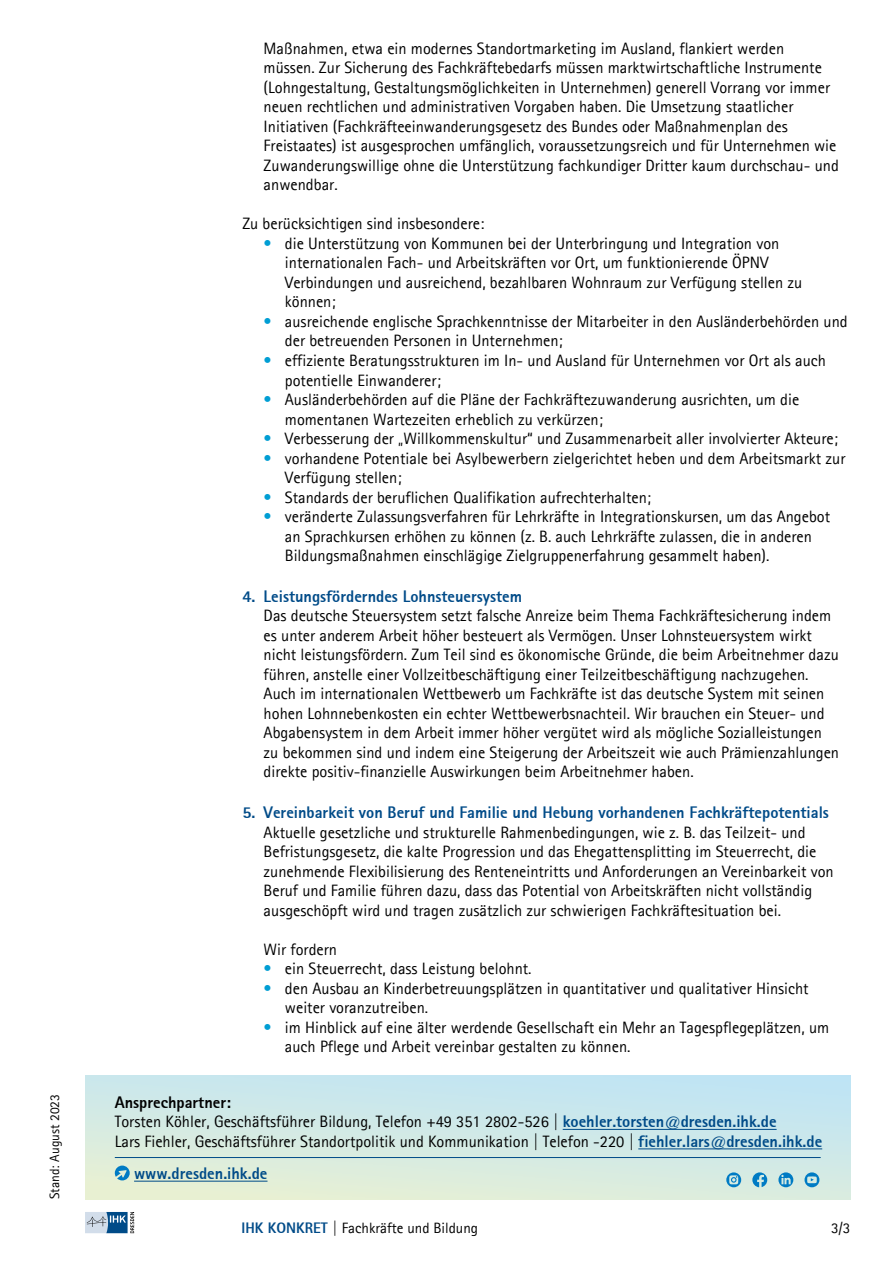
<style>
.page{position:relative;width:893px;height:1263px;background:#fff}
.page>*{position:absolute;margin:0;border:0;box-sizing:border-box;transform-origin:0 0}
.p_-_Fließtext_in_2_Spalte_mit_Einzug{font:16.5px/19.5px "Agfa Rotis Sans Serif";color:#000}
.t1{font:800 16.5px "Agfa Rotis Sans Serif";color:#004b88}
.p_-_Fließtext_in_2_Spalte_ohne_Einzug{font:16.5px "Agfa Rotis Sans Serif";color:#000}
.t2{font:15px "Agfa Rotis Sans Serif";color:#000}
.t3{font:13.5px "Agfa Rotis Sans Serif";color:#000}
.s1{color:#009ed4}
.s2{font-weight:800}
.s3{font-weight:800;color:#004b88}
</style>
<div class="page">
<svg style="left:85px;top:1212px;width:49px;height:21px"></svg>
<div style="left:85px;top:1076px;width:765px;height:123px;background:linear-gradient(to bottom,#c2e5f2,#e1eed8)"></div>
<hr style="left:563px;top:1129px;width:214px;height:1px;background:#004b88">
<hr style="left:638px;top:1148px;width:184px;height:1px;background:#004b88">
<hr style="left:134px;top:1181px;width:133px;height:1px;background:#004b88">
<svg style="left:115px;top:1165px;width:15px;height:15px"></svg>
<hr style="left:115px;top:1157px;width:706px;height:1px;background:#004b88">
<svg style="left:804px;top:1172px;width:15px;height:15px"></svg>
<svg style="left:726px;top:1172px;width:15px;height:15px"></svg>
<svg style="left:778px;top:1172px;width:15px;height:15px"></svg>
<svg style="left:752px;top:1172px;width:15px;height:15px"></svg>
<p class="p_-_Fließtext_in_2_Spalte_mit_Einzug" style="left:264px;top:38px;width:577px">Maßnahmen, etwa ein modernes Standortmarketing im Ausland, flankiert werden müssen. Zur Sicherung des Fachkräftebedarfs müssen marktwirtschaftliche Instrumente (Lohngestaltung, Gestaltungsmöglichkeiten in Unternehmen) generell Vorrang vor immer neuen rechtlichen und administrativen Vorgaben haben. Die Umsetzung staatlicher Initiativen (Fachkräfteeinwanderungsgesetz des Bundes oder Maßnahmenplan des Freistaates) ist ausgesprochen umfänglich, voraussetzungsreich und für Unternehmen wie Zuwanderungswillige ohne die Unterstützung fachkundiger Dritter kaum durchschau- und anwendbar.</p>
<p class="p_-_Fließtext_in_2_Spalte_ohne_Einzug" style="left:242px;top:214px;width:243px">Zu berücksichtigen sind insbesondere:</p>
<p class="p_-_Fließtext_in_2_Spalte_mit_Einzug" style="left:285px;top:233px;width:519px;text-indent:-21px"><span class="s1">•</span> die Unterstützung von Kommunen bei der Unterbringung und Integration von internationalen Fach- und Arbeitskräften vor Ort, um funktionierende ÖPNV Verbindungen und ausreichend, bezahlbaren Wohnraum zur Verfügung stellen zu können;</p>
<p class="p_-_Fließtext_in_2_Spalte_mit_Einzug" style="left:285px;top:311px;width:564px;text-indent:-21px"><span class="s1">•</span> ausreichende englische Sprachkenntnisse der Mitarbeiter in den Ausländerbehörden und der betreuenden Personen in Unternehmen;</p>
<p class="p_-_Fließtext_in_2_Spalte_mit_Einzug" style="left:285px;top:350px;width:543px;text-indent:-21px"><span class="s1">•</span> effiziente Beratungsstrukturen im In- und Ausland für Unternehmen vor Ort als auch potentielle Einwanderer;</p>
<p class="p_-_Fließtext_in_2_Spalte_mit_Einzug" style="left:285px;top:389px;width:516px;text-indent:-21px"><span class="s1">•</span> Ausländerbehörden auf die Pläne der Fachkräftezuwanderung ausrichten, um die momentanen Wartezeiten erheblich zu verkürzen;</p>
<p class="p_-_Fließtext_in_2_Spalte_mit_Einzug" style="left:264px;top:428px;width:576px"><span class="s1">•</span> Verbesserung der „Willkommenskultur“ und Zusammenarbeit aller involvierter Akteure;</p>
<p class="p_-_Fließtext_in_2_Spalte_mit_Einzug" style="left:285px;top:448px;width:562px;text-indent:-21px"><span class="s1">•</span> vorhandene Potentiale bei Asylbewerbern zielgerichtet heben und dem Arbeitsmarkt zur<br>Verfügung stellen;</p>
<p class="p_-_Fließtext_in_2_Spalte_mit_Einzug" style="left:264px;top:487px;width:389px"><span class="s1">•</span> Standards der beruflichen Qualifikation aufrechterhalten;</p>
<p class="p_-_Fließtext_in_2_Spalte_mit_Einzug" style="left:285px;top:506px;width:547px;text-indent:-21px"><span class="s1">•</span> veränderte Zulassungsverfahren für Lehrkräfte in Integrationskursen, um das Angebot an Sprachkursen erhöhen zu können (z. B. auch Lehrkräfte zulassen, die in anderen<br>Bildungsmaßnahmen einschlägige Zielgruppenerfahrung gesammelt haben).</p>
<p class="t1" style="left:242px;top:586px;width:281px">4. Leistungsförderndes Lohnsteuersystem</p>
<p class="p_-_Fließtext_in_2_Spalte_mit_Einzug" style="left:264px;top:606px;width:577px">Das deutsche Steuersystem setzt falsche Anreize beim Thema Fachkräftesicherung indem es unter anderem Arbeit höher besteuert als Vermögen. Unser Lohnsteuersystem wirkt nicht leistungsfördern. Zum Teil sind es ökonomische Gründe, die beim Arbeitnehmer dazu führen, anstelle einer Vollzeitbeschäftigung einer Teilzeitbeschäftigung nachzugehen.<br>Auch im internationalen Wettbewerb um Fachkräfte ist das deutsche System mit seinen hohen Lohnnebenkosten ein echter Wettbewerbsnachteil. Wir brauchen ein Steuer- und Abgabensystem in dem Arbeit immer höher vergütet wird als mögliche Sozialleistungen zu bekommen sind und indem eine Steigerung der Arbeitszeit wie auch Prämienzahlungen direkte positiv-finanzielle Auswirkungen beim Arbeitnehmer haben.</p>
<p class="t1" style="left:242px;top:802px;width:588px">5. Vereinbarkeit von Beruf und Familie und Hebung vorhandenen Fachkräftepotentials</p>
<p class="p_-_Fließtext_in_2_Spalte_mit_Einzug" style="left:264px;top:822px;width:572px">Aktuelle gesetzliche und strukturelle Rahmenbedingungen, wie z. B. das Teilzeit- und Befristungsgesetz, die kalte Progression und das Ehegattensplitting im Steuerrecht, die zunehmende Flexibilisierung des Renteneintritts und Anforderungen an Vereinbarkeit von Beruf und Familie führen dazu, dass das Potential von Arbeitskräften nicht vollständig ausgeschöpft wird und tragen zusätzlich zur schwierigen Fachkräftesituation bei.</p>
<p class="p_-_Fließtext_in_2_Spalte_mit_Einzug" style="left:264px;top:939px;width:75px">Wir fordern</p>
<p class="p_-_Fließtext_in_2_Spalte_mit_Einzug" style="left:264px;top:958px;width:269px"><span class="s1">•</span> ein Steuerrecht, dass Leistung belohnt.</p>
<p class="p_-_Fließtext_in_2_Spalte_mit_Einzug" style="left:285px;top:978px;width:525px;text-indent:-21px"><span class="s1">•</span> den Ausbau an Kinderbetreuungsplätzen in quantitativer und qualitativer Hinsicht weiter voranzutreiben.</p>
<p class="p_-_Fließtext_in_2_Spalte_mit_Einzug" style="left:285px;top:1017px;width:546px;text-indent:-21px"><span class="s1">•</span> im Hinblick auf eine älter werdende Gesellschaft ein Mehr an Tagespflegeplätzen, um auch Pflege und Arbeit vereinbar gestalten zu können.</p>
<p class="t3" style="left:46px;top:1199px;width:106px;rotate:-90deg">Stand: August 2023</p>
<p class="p_-_Fließtext_in_2_Spalte_mit_Einzug" style="left:115px;top:1092px;width:709px"><span class="s2">Ansprechpartner:<br></span>Torsten Köhler, Geschäftsführer Bildung, Telefon +49 351 2802-526 | <span class="s3">koehler.torsten@dresden.ihk.de<br></span>Lars Fiehler, Geschäftsführer Standortpolitik und Kommunikation | Telefon -220 | <span class="s3">fiehler.lars@dresden.ihk.de</span></p>
<p class="t1" style="left:134px;top:1163px;width:135px">www.dresden.ihk.de</p>
<p class="t2" style="left:242px;top:1219px;width:238px"><span class="s3">IHK KONKRET</span> <span class="s2">|</span> Fachkräfte und Bildung</p>
<p class="t2" style="left:831px;top:1219px;width:21px">3/3</p>
</div>
